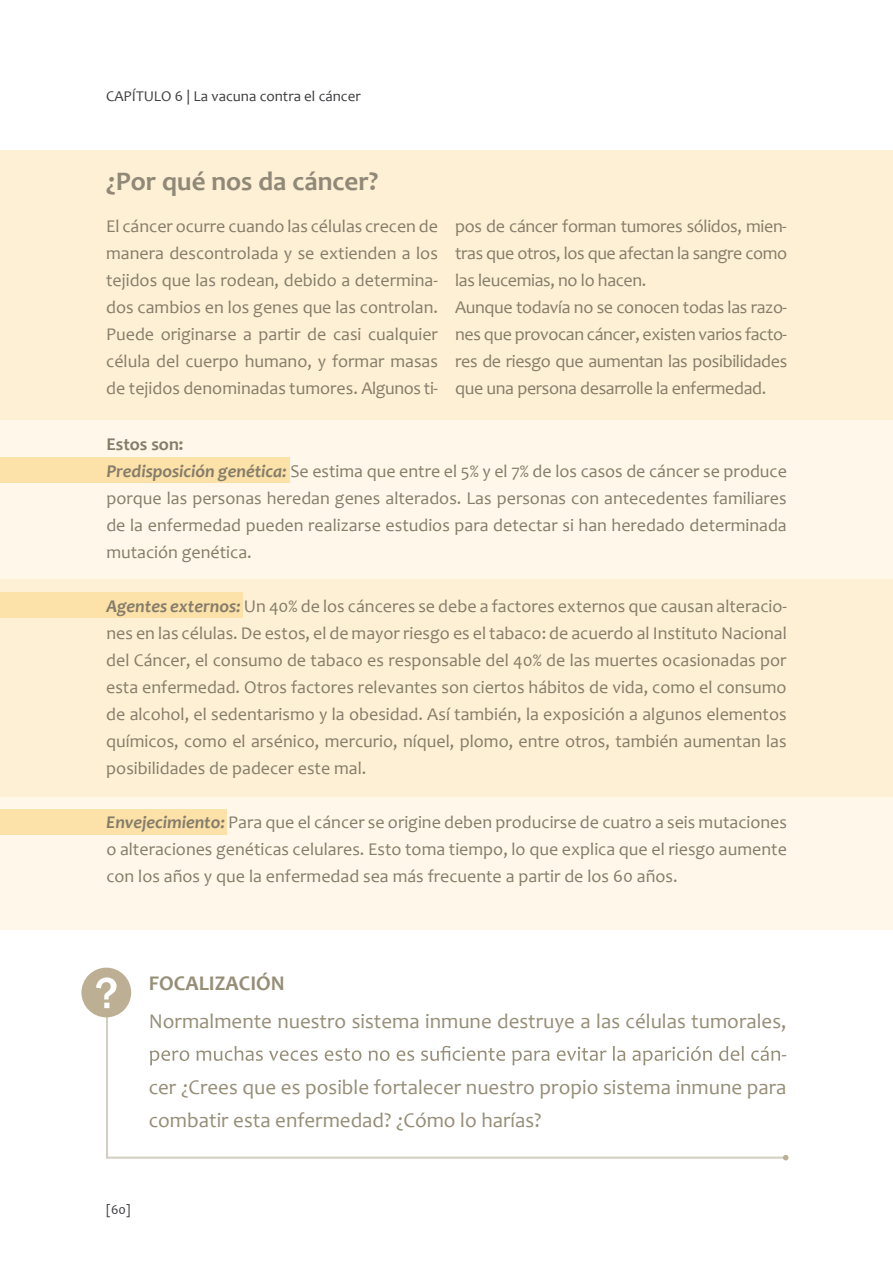
<style>
.page{position:relative;width:893px;height:1263px;background:#fff}
.page>*{position:absolute;margin:0;border:0;box-sizing:border-box;transform-origin:0 0}
.t1{font:700 27px "Candara";color:#908977}
.t2{font:21px "Candara";color:#978e78}
.t3{font:700 21px "Candara";color:#978e78}
.t4{font:18px/27px "Candara";color:#857d6a;text-align:justify}
.t5{font:18px/27px "Candara";letter-spacing:-.02em;color:#857d6a}
.t6{font:15px "Candara";color:#3e3d40}
.t7{font:13.5px "Candara";color:#3e3d40}
.s1{font-weight:700}
.s2{font-weight:700;font-style:italic}
</style>
<div class="page">
<div style="left:0;top:797px;width:893px;height:132px;background:#fff8ea"></div>
<div style="left:0;top:809px;width:227px;height:25px;background:#fce1a9"></div>
<div style="left:0;top:578px;width:893px;height:219px;background:#fef0d5"></div>
<div style="left:0;top:593px;width:242px;height:25px;background:#fce1a9"></div>
<div style="left:0;top:419px;width:893px;height:159px;background:#fff8ea"></div>
<div style="left:0;top:458px;width:290px;height:25px;background:#fce1a9"></div>
<div style="left:0;top:150px;width:893px;height:269px;background:#fef0d5"></div>
<svg style="left:105px;top:990px;width:681px;height:169px"></svg>
<div style="left:81px;top:968px;width:50px;height:49px;background:#bcaf93;border-radius:50%"></div>
<svg style="left:96px;top:977px;width:21px;height:31px"></svg>
<svg style="left:783px;top:1155px;width:5px;height:5px"></svg>
<svg style="left:150px;top:1046px;width:630px;height:19px"></svg>
<p class="t6" style="left:106px;top:87px;width:256px">CAPÍTULO 6 | La vacuna contra el cáncer</p>
<h1 class="t1" style="left:106px;top:164px;width:274px">¿Por qué nos da cáncer?</h1>
<p class="t4" style="left:106px;top:213px;width:333px">El cáncer ocurre cuando las células crecen de manera descontrolada y se extienden a los tejidos que las rodean, debido a determina&shy;dos cambios en los genes que las controlan.<br>Puede originarse a partir de casi cualquier célula del cuerpo humano, y formar masas de tejidos denominadas tumores. Algunos ti-</p>
<p class="t5" style="left:455px;top:213px;width:334px">pos de cáncer forman tumores sólidos, mien&shy;tras que otros, los que afectan la sangre como las leucemias, no lo hacen.<br>Aunque todavía no se conocen todas las razo&shy;nes que provocan cáncer, existen varios facto&shy;res de riesgo que aumentan las posibilidades que una persona desarrolle la enfermedad.</p>
<p class="t4" style="left:106px;top:430px;width:682px;text-align:left"><span class="s1">Estos son:<br></span><span class="s2">Predisposición genética:</span> Se estima que entre el 5% y el 7% de los casos de cáncer se produce porque las personas heredan genes alterados. Las personas con antecedentes familiares de la enfermedad pueden realizarse estudios para detectar si han heredado determinada mutación genética.</p>
<p class="t4" style="left:106px;top:592px;width:682px"><span class="s2">Agentes externos:</span> Un 40% de los cánceres se debe a factores externos que causan alteracio&shy;nes en las células. De estos, el de mayor riesgo es el tabaco: de acuerdo al Instituto Nacional del Cáncer, el consumo de tabaco es responsable del 40% de las muertes ocasionadas por esta enfermedad. Otros factores relevantes son ciertos hábitos de vida, como el consumo de alcohol, el sedentarismo y la obesidad. Así también, la exposición a algunos elementos químicos, como el arsénico, mercurio, níquel, plomo, entre otros, también aumentan las posibilidades de padecer este mal.</p>
<p class="t4" style="left:106px;top:808px;width:682px"><span class="s2">Envejecimiento:</span> Para que el cáncer se origine deben producirse de cuatro a seis mutaciones o alteraciones genéticas celulares. Esto toma tiempo, lo que explica que el riesgo aumente con los años y que la enfermedad sea más frecuente a partir de los 60 años.</p>
<p class="t3" style="left:149px;top:970px;width:138px">FOCALIZACIÓN</p>
<p class="t2" style="left:149px;top:1008px;width:639px">Normalmente nuestro sistema inmune destruye a las células tumorales,</p>
<p class="t2" style="left:781px;top:1040px;width:7px">-</p>
<p class="t2" style="left:149px;top:1073px;width:639px">cer ¿Crees que es posible fortalecer nuestro propio sistema inmune para</p>
<p class="t2" style="left:149px;top:1106px;width:394px">combatir esta enfermedad? ¿Cómo lo harías?</p>
<p class="t7" style="left:106px;top:1201px;width:26px">[60]</p>
</div>
